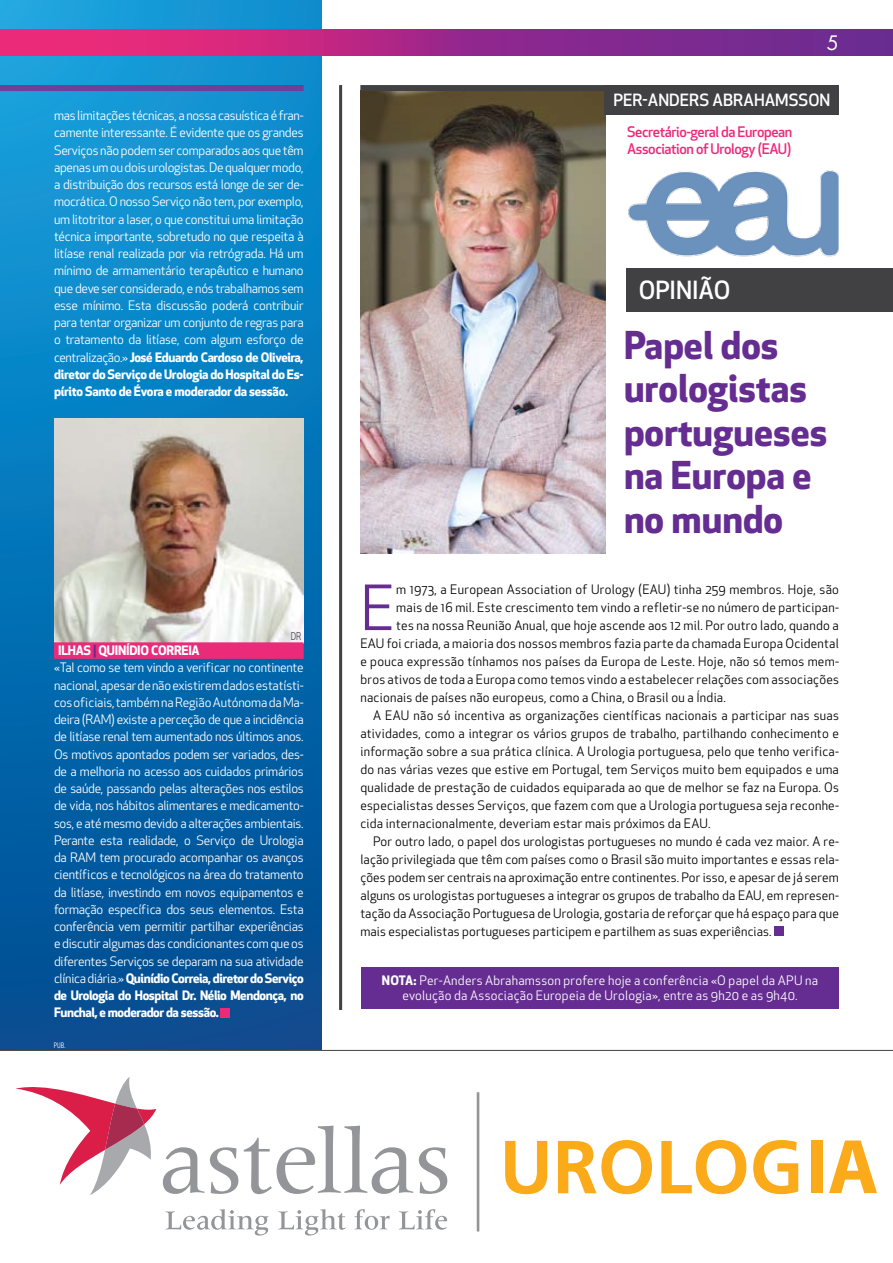
<style>
.page{position:relative;width:893px;height:1263px;background:#fff}
.page>*{position:absolute;margin:0;border:0;box-sizing:border-box;transform-origin:0 0}
.t1{font:60.75px "Apex New";color:#652d91}
.t2{font:700 37.5px/43.5px "Apex New";color:#652d91}
.t3{font:500 24.45px "Apex New";color:#fff}
.t4{font:19.5px "Futura LT";color:#fff}
.t5{font:500 16.5px "Apex New";color:#fff}
.t6{font:500 14.25px/17.1px "Apex New";letter-spacing:-.03em;color:#eb2b7a}
.t7{font:12.75px/17.2px "Apex New";letter-spacing:-.02em;color:#fff}
.t8{font:12.75px "Apex New";letter-spacing:.02em;color:#000}
.t9{font:12.75px/15.3px "Apex New";letter-spacing:.02em;color:#fff}
.t10{font:700 12.75px "Apex New";color:#fff}
.t11{font:10.5px "Apex New";color:#414042;scale:.8 1}
.t12{font:7.5px "Benton Sans Comp";color:#fff}
.s1{font-weight:700}
.s2{font-weight:700;color:#652d91}
</style>
<div class="page">
<svg style="left:0;top:0;width:322px;height:1050px;background:#0872b5"></svg>
<div style="left:0;top:85px;width:304px;height:6px;background:#703f98"></div>
<img style="left:54px;top:418px;width:250px;height:224px">
<img style="left:360px;top:91px;width:245px;height:463px">
<div style="left:605px;top:85px;width:234px;height:29px;background:#414042"></div>
<div style="left:626px;top:268px;width:267px;height:43px;background:#414042"></div>
<div style="left:360px;top:85px;width:478px;height:6px;background:#414042"></div>
<div style="left:774px;top:927px;width:9px;height:9px;background:#652d91"></div>
<div style="left:361px;top:967px;width:478px;height:41px;background:#652d91"></div>
<hr style="left:339px;top:85px;width:3px;height:925px;background:#414042">
<div style="left:54px;top:642px;width:250px;height:17px;background:#eb2b7a"></div>
<div style="left:220px;top:1008px;width:10px;height:9px;background:#eb2b7a"></div>
<img style="left:628px;top:170px;width:211px;height:87px">
<svg style="left:0;top:30px;width:893px;height:25px;background:#a82987"></svg>
<hr style="left:0;top:1050px;width:893px;height:1px;background:#414042">
<svg style="left:165px;top:1209px;width:104px;height:26px"></svg>
<svg style="left:278px;top:1209px;width:68px;height:26px"></svg>
<svg style="left:355px;top:1209px;width:35px;height:21px"></svg>
<svg style="left:399px;top:1209px;width:48px;height:21px"></svg>
<svg style="left:210px;top:1147px;width:28px;height:47px"></svg>
<svg style="left:244px;top:1125px;width:169px;height:69px"></svg>
<svg style="left:163px;top:1147px;width:41px;height:47px"></svg>
<svg style="left:419px;top:1147px;width:28px;height:47px"></svg>
<svg style="left:505px;top:1141px;width:42px;height:53px"></svg>
<svg style="left:558px;top:1140px;width:94px;height:54px"></svg>
<svg style="left:661px;top:1140px;width:85px;height:54px"></svg>
<svg style="left:753px;top:1140px;width:45px;height:54px"></svg>
<hr style="left:477px;top:1092px;width:2px;height:139px;background:#939598">
<div style="left:811px;top:1140px;width:11px;height:53px;background:#fbaa19"></div>
<svg style="left:829px;top:1140px;width:48px;height:53px"></svg>
<svg style="left:16px;top:1077px;width:140px;height:118px"></svg>
<p class="t7" style="left:54px;top:107px;width:251px;text-align:justify">mas limitações técnicas, a nossa casuística é fran&shy;camente interessante. É evidente que os grandes Serviços não podem ser comparados aos que têm apenas um ou dois urologistas. De qualquer modo, a distribuição dos recursos está longe de ser de&shy;mocrática. O nosso Serviço não tem, por exemplo, um litotritor a laser, o que constitui uma limitação técnica importante, sobretudo no que respeita à litíase renal realizada por via retrógrada. Há um mínimo de armamentário terapêutico e humano que deve ser considerado, e nós trabalhamos sem esse mínimo. Esta discussão poderá contribuir para tentar organizar um conjunto de regras para o tratamento da litíase, com algum esforço de centralização.» <span class="s1">José Eduardo Cardoso de Oliveira, diretor do Serviço de Urologia do Hospital do Es&shy;pírito Santo de Évora e moderador da sessão.</span></p>
<p class="t11" style="left:291px;top:629px;width:15px">DR</p>
<p class="t7" style="left:54px;top:642px;width:251px;text-indent:29px"><span class="s1">S</span> <span class="s2">|</span> <span class="s1">Quinídio Correia<br></span>«Tal como se tem vindo a verificar no continente nacional, apesar de não existirem dados estatísti&shy;cos oficiais, também na Região Autónoma da Ma&shy;deira (RAM) existe a perceção de que a incidência de litíase renal tem aumentado nos últimos anos.<br>Os motivos apontados podem ser variados, des&shy;de a melhoria no acesso aos cuidados primários de saúde, passando pelas alterações nos estilos de vida, nos hábitos alimentares e medicamento&shy;sos, e até mesmo devido a alterações ambientais.<br>Perante esta realidade, o Serviço de Urologia da RAM tem procurado acompanhar os avanços científicos e tecnológicos na área do tratamento da litíase, investindo em novos equipamentos e formação específica dos seus elementos. Esta conferência vem permitir partilhar experiências e discutir algumas das condicionantes com que os diferentes Serviços se deparam na sua atividade clínica diária.» <span class="s1">Quinídio Correia, diretor do Serviço de Urologia do Hospital Dr. Nélio Mendonça, no Funchal, e moderador da sessão.</span></p>
<p class="t10" style="left:58px;top:641px;width:8px">ILHA</p>
<p class="t12" style="left:54px;top:1041px;width:13px">PUB.</p>
<h3 class="t4" style="left:827px;top:31px;width:14px">5</h3>
<p class="t5" style="left:613px;top:89px;width:216px">Per-Anders Abrahamsson</p>
<p class="t6" style="left:627px;top:123px;width:167px">Secretário-geral da European<br>Association of Urology (EAU)</p>
<h3 class="t3" style="left:639px;top:274px;width:13px">Opini</h3>
<h3 class="t3" style="left:699px;top:274px;width:33px">ão</h3>
<h2 class="t2" style="left:624px;top:321px;width:205px">Papel dos urologistas portugueses na Europa e no mundo</h2>
<h1 class="t1" style="left:360px;top:570px;width:36px">E</h1>
<p class="t8" style="left:396px;top:581px;width:444px">m 1973, a European Association of Urology (EAU) tinha 259 membros. Hoje, são</p>
<p class="t8" style="left:396px;top:599px;width:444px">mais de 16 mil. Este crescimento tem vindo a refletir-se no número de participan-</p>
<p class="t8" style="left:396px;top:617px;width:444px">tes na nossa Reunião Anual, que hoje ascende aos 12 mil. Por outro lado, quando a</p>
<p class="t8" style="left:360px;top:635px;width:480px">EAU foi criada, a maioria dos nossos membros fazia parte da chamada Europa Ocidental</p>
<p class="t8" style="left:360px;top:653px;width:480px">e pouca expressão tínhamos nos países da Europa de Leste. Hoje, não só temos mem-</p>
<p class="t8" style="left:360px;top:671px;width:480px">bros ativos de toda a Europa como temos vindo a estabelecer relações com associações</p>
<p class="t8" style="left:360px;top:689px;width:367px">nacionais de países não europeus, como a China, o Brasil ou a Índia.</p>
<p class="t8" style="left:373px;top:707px;width:467px">A EAU não só incentiva as organizações científicas nacionais a participar nas suas</p>
<p class="t8" style="left:360px;top:725px;width:480px">atividades, como a integrar os vários grupos de trabalho, partilhando conhecimento e</p>
<p class="t8" style="left:360px;top:743px;width:480px">informação sobre a sua prática clínica. A Urologia portuguesa, pelo que tenho verifica-</p>
<p class="t8" style="left:360px;top:761px;width:480px">do nas várias vezes que estive em Portugal, tem Serviços muito bem equipados e uma</p>
<p class="t8" style="left:360px;top:779px;width:480px">qualidade de prestação de cuidados equiparada ao que de melhor se faz na Europa. Os</p>
<p class="t8" style="left:360px;top:797px;width:480px">especialistas desses Serviços, que fazem com que a Urologia portuguesa seja reconhe-</p>
<p class="t8" style="left:360px;top:815px;width:352px">cida internacionalmente, deveriam estar mais próximos da EAU.</p>
<p class="t8" style="left:373px;top:833px;width:467px">Por outro lado, o papel dos urologistas portugueses no mundo é cada vez maior. A re-</p>
<p class="t8" style="left:360px;top:851px;width:480px">lação privilegiada que têm com países como o Brasil são muito importantes e essas rela-</p>
<p class="t8" style="left:360px;top:869px;width:480px">ções podem ser centrais na aproximação entre continentes. Por isso, e apesar de já serem</p>
<p class="t8" style="left:360px;top:887px;width:480px">alguns os urologistas portugueses a integrar os grupos de trabalho da EAU, em represen-</p>
<p class="t8" style="left:360px;top:905px;width:480px">tação da Associação Portuguesa de Urologia, gostaria de reforçar que há espaço para que</p>
<p class="t8" style="left:360px;top:923px;width:413px">mais especialistas portugueses participem e partilhem as suas experiências.</p>
<p class="t10" style="left:382px;top:971px;width:9px">NOTA</p>
<p class="t9" style="left:402px;top:972px;width:417px;text-indent:11px"><span class="s1">:</span> Per-Anders Abrahamsson profere hoje a conferência «O papel da APU na evolução da Associação Europeia de Urologia», entre as 9h20 e as 9h40.</p>
</div>
